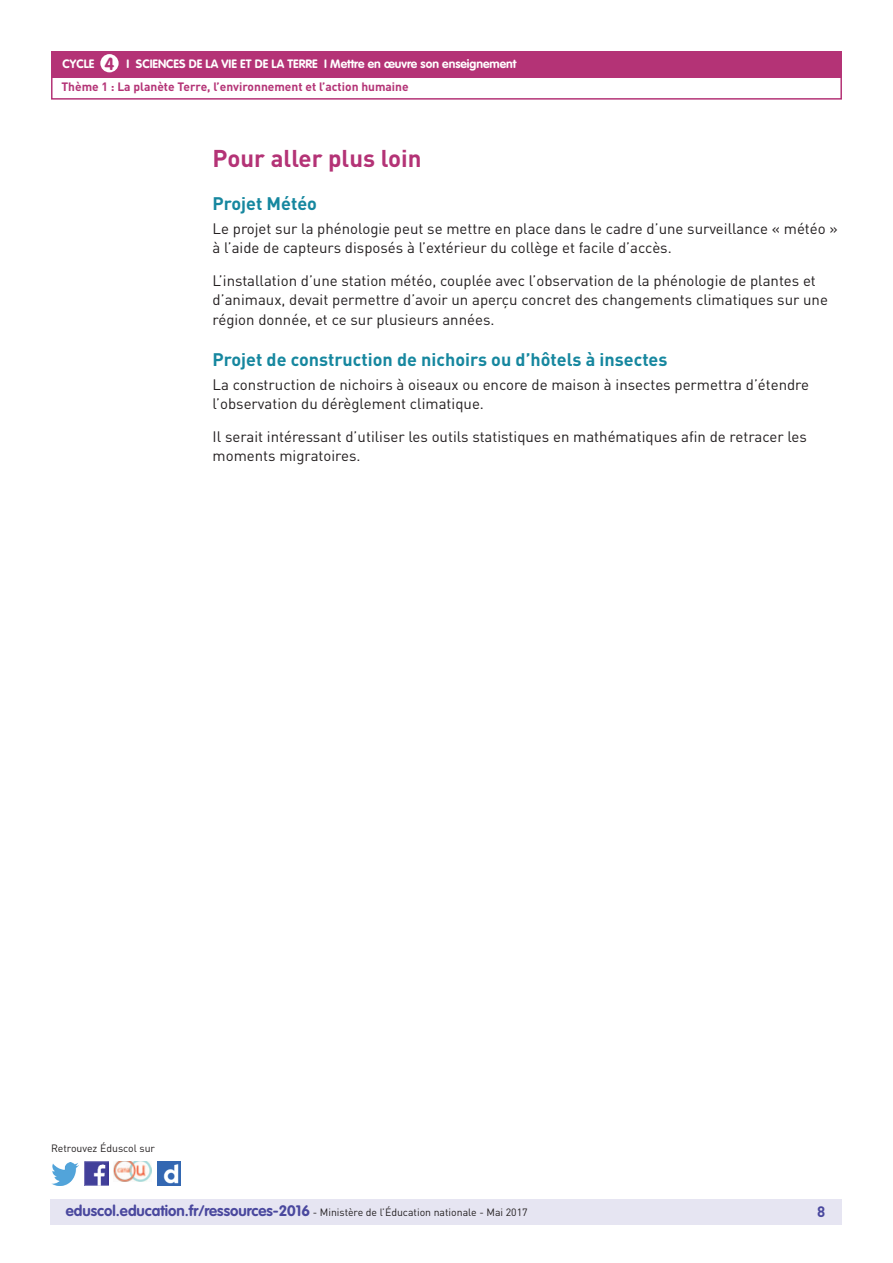
<style>
.page{position:relative;width:893px;height:1263px;background:#fff}
.page>*{position:absolute;margin:0;border:0;box-sizing:border-box;transform-origin:0 0}
.t1{font:700 24px "DIN Pro";color:#b43376}
.t2{font:700 18px "DIN Pro";color:#16879f}
.t3{font:700 17.25px "VAG Rounded Std";color:#b43376}
.t4{font:15px/19.5px "DIN Pro";color:#231f20}
.t5{font:700 15px "DIN Pro";color:#4a489e}
.t6{font:700 12px "VAG Rounded Std";color:#fff}
.t7{font:700 12px "DIN Pro";color:#b43376}
.t8{font:10.5px "DIN Pro";color:#231f20}
.s1{font-family:"VAG Rounded Std";font-weight:700;font-size:15px;color:#4a489e}
</style>
<div class="page">
<div style="left:50px;top:1199px;width:791px;height:26px;background:#e6e5f2"></div>
<div style="left:51px;top:51px;width:791px;height:27px;background:#b43376"></div>
<div style="left:100px;top:54px;width:19px;height:18px;background:#fff;border-radius:50%"></div>
<div style="left:51px;top:75px;width:791px;height:25px;border:2px solid #b43376"></div>
<img style="left:85px;top:1162px;width:23px;height:23px">
<img style="left:51px;top:1163px;width:28px;height:22px">
<img style="left:158px;top:1162px;width:22px;height:23px">
<img style="left:114px;top:1162px;width:38px;height:19px">
<p class="t3" style="left:105px;top:53px;width:11px">4</p>
<p class="t6" style="left:189px;top:57px;width:330px">de la vie et de la Terre I Mettre en œuvre son enseignement</p>
<p class="t7" style="left:61px;top:79px;width:349px">Thème 1 : La planète Terre, l’environnement et l’action humaine</p>
<p class="t6" style="left:63px;top:57px;width:33px">CYCLE</p>
<p class="t6" style="left:127px;top:57px;width:48px">I Sciences</p>
<h1 class="t1" style="left:213px;top:143px;width:210px">Pour aller plus loin</h1>
<p class="t2" style="left:213px;top:192px;width:106px">Projet Météo</p>
<p class="t4" style="left:213px;top:218px;width:627px">Le projet sur la phénologie peut se mettre en place dans le cadre d’une surveillance « météo » à l’aide de capteurs disposés à l’extérieur du collège et facile d’accès.</p>
<p class="t4" style="left:213px;top:270px;width:617px">L’installation d’une station météo, couplée avec l’observation de la phénologie de plantes et d’animaux, devait permettre d’avoir un aperçu concret des changements climatiques sur une région donnée, et ce sur plusieurs années.</p>
<p class="t2" style="left:213px;top:348px;width:456px">Projet de construction de nichoirs ou d’hôtels à insectes</p>
<p class="t4" style="left:213px;top:374px;width:598px">La construction de nichoirs à oiseaux ou encore de maison à insectes permettra d’étendre l’observation du dérèglement climatique.</p>
<p class="t4" style="left:213px;top:426px;width:596px">Il serait intéressant d’utiliser les outils statistiques en mathématiques afin de retracer les moments migratoires.</p>
<p class="t8" style="left:51px;top:1141px;width:106px">Retrouvez Éduscol sur</p>
<p class="t8" style="left:66px;top:1205px;width:463px"><span class="s1">eduscol.education.fr/ressources-2016</span> - Ministère de l’Éducation nationale - Mai 2017</p>
<p class="t5" style="left:817px;top:1201px;width:10px">8</p>
</div>
